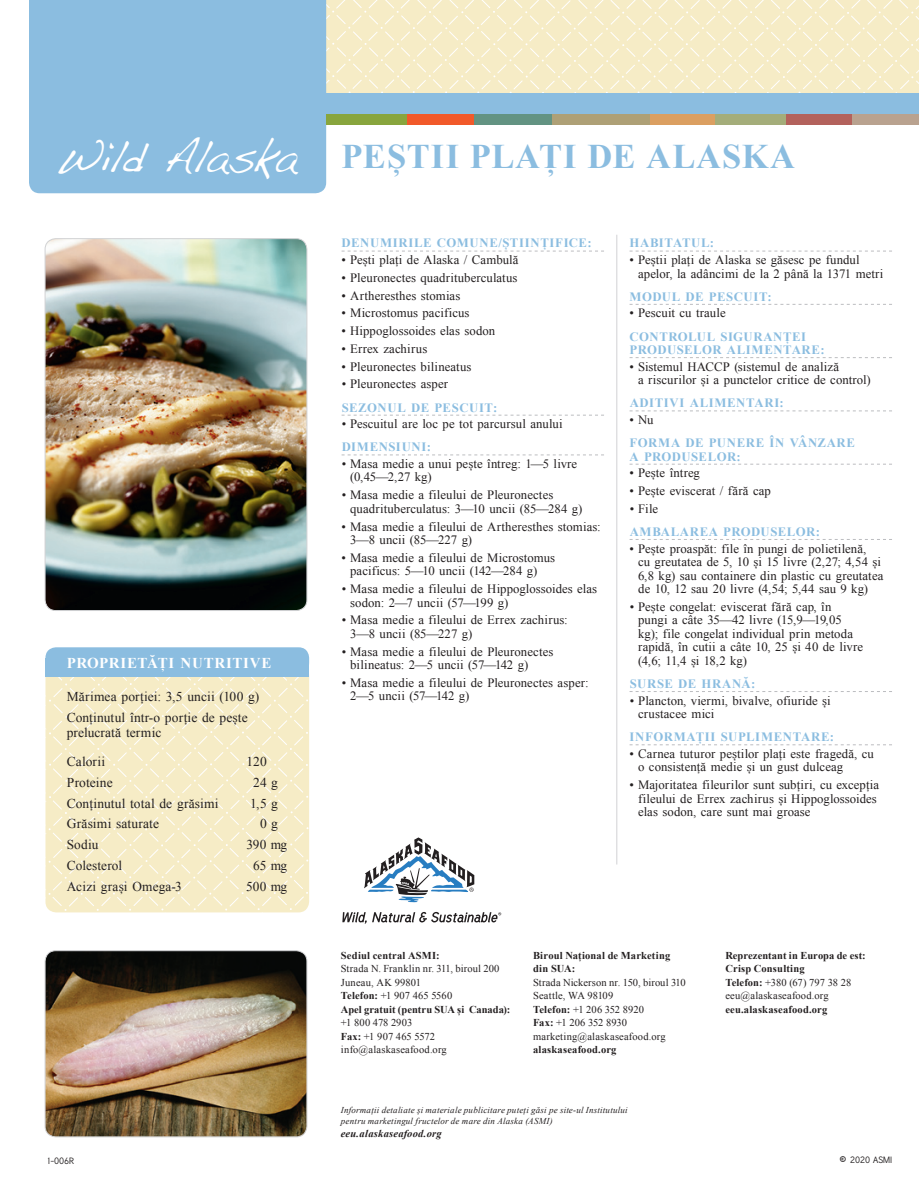
<style>
.page{position:relative;width:919px;height:1191px;background:#fff}
.page>*{position:absolute;margin:0;border:0;box-sizing:border-box;transform-origin:0 0}
.t1{font:39px "Dakota";letter-spacing:-.06em;color:#fff}
.t2{font:700 34.5px "Times New Roman";letter-spacing:.02em;color:#8bbde0}
.t3{font:700 15px "Times New Roman";letter-spacing:.045em;color:#fff}
.t4{font:13.5px/20.9px "Times New Roman";letter-spacing:.01em;color:#231f20}
.t5{font:12.75px/13.5px "Times New Roman";letter-spacing:.005em;color:#231f20}
.t6{font:700 12.75px/13.5px "Times New Roman";letter-spacing:.045em;color:#8bbde0}
.t7{font:10.5px/13.5px "Times New Roman";letter-spacing:.015em;color:#231f20}
.t8{font:700 10.5px/13.5px "Times New Roman";letter-spacing:.015em;color:#231f20}
.t9{font:italic 700 10.5px "Times New Roman";letter-spacing:.02em;color:#231f20}
.t10{font:italic 9px/10.5px "Times New Roman";letter-spacing:.025em;color:#231f20}
.t11{font:9px "Tuffy";color:#231f20}
.s1{font-weight:700}
.s2{font-weight:400}
.s3{font-size:13.5px}
</style>
<div class="page">
<img style="left:45px;top:950px;width:262px;height:186px">
<div style="left:45px;top:950px;width:262px;height:187px;border:1px solid #d1d2d4;border-radius:11px"></div>
<img style="left:45px;top:240px;width:262px;height:370px">
<div style="left:45px;top:238px;width:262px;height:373px;border:1px solid #d1d2d4;border-radius:11px"></div>
<svg style="left:326px;top:0;width:592px;height:93px;background:#f6ecc9"></svg>
<div style="left:313px;top:93px;width:605px;height:21px;background:#8bbde0"></div>
<div style="left:29px;top:0;width:297px;height:193px;background:#8bbde0"></div>
<div style="left:326px;top:114px;width:81px;height:11px;background:#88a53d"></div>
<div style="left:407px;top:114px;width:67px;height:11px;background:#f1592a"></div>
<div style="left:474px;top:114px;width:78px;height:11px;background:#639382"></div>
<div style="left:552px;top:114px;width:98px;height:11px;background:#aea076"></div>
<div style="left:650px;top:114px;width:65px;height:11px;background:#db9f61"></div>
<div style="left:715px;top:114px;width:70px;height:11px;background:#a4ad7a"></div>
<div style="left:785px;top:114px;width:67px;height:11px;background:#b3625c"></div>
<div style="left:852px;top:114px;width:66px;height:11px;background:#b9a28f"></div>
<svg style="left:364px;top:837px;width:110px;height:65px"></svg>
<svg style="left:342px;top:912px;width:159px;height:11px"></svg>
<svg style="left:341px;top:251px;width:263px;height:1px"></svg>
<svg style="left:341px;top:415px;width:263px;height:1px"></svg>
<svg style="left:341px;top:454px;width:263px;height:1px"></svg>
<svg style="left:629px;top:251px;width:262px;height:1px"></svg>
<svg style="left:629px;top:304px;width:262px;height:1px"></svg>
<svg style="left:629px;top:357px;width:262px;height:1px"></svg>
<svg style="left:629px;top:410px;width:262px;height:1px"></svg>
<svg style="left:629px;top:464px;width:262px;height:1px"></svg>
<svg style="left:629px;top:539px;width:262px;height:1px"></svg>
<svg style="left:629px;top:691px;width:262px;height:1px"></svg>
<svg style="left:629px;top:744px;width:262px;height:1px"></svg>
<div style="left:46px;top:906px;width:262px;height:6px;background:#f6ecc6"></div>
<svg style="left:45px;top:677px;width:264px;height:229px;background:#f6edca"></svg>
<svg style="left:81px;top:677px;width:228px;height:185px;background:#f6ecc8"></svg>
<div style="left:45px;top:647px;width:264px;height:26px;background:#8bbde0;border-radius:10px"></div>
<div style="left:45px;top:658px;width:264px;height:19px;background:#8bbde0"></div>
<hr style="left:616px;top:235px;width:1px;height:629px;background:#d1d2d4">
<h1 class="t1" style="left:55px;top:133px;width:244px">Wild Alaska</h1>
<p class="t3" style="left:67px;top:652px;width:206px">PROPRIETĂȚI NUTRITIVE</p>
<p class="t4" style="left:67px;top:685px;width:194px">Mărimea porției: 3,5 uncii (100 g)<br>Conținutul într-o porție de pește</p>
<p class="t4" style="left:67px;top:718px;width:96px;line-height:29px">prelucrată termic<br>Calorii</p>
<p class="t4" style="left:246px;top:751px;width:22px">120</p>
<p class="t4" style="left:67px;top:771px;width:47px">Proteine</p>
<p class="t4" style="left:253px;top:771px;width:26px">24 g</p>
<p class="t4" style="left:67px;top:792px;width:153px">Conținutul total de grăsimi</p>
<p class="t4" style="left:250px;top:792px;width:29px">1,5 g</p>
<p class="t4" style="left:67px;top:813px;width:94px">Grăsimi saturate</p>
<p class="t4" style="left:260px;top:813px;width:19px">0 g</p>
<p class="t4" style="left:67px;top:834px;width:33px">Sodiu</p>
<p class="t4" style="left:246px;top:834px;width:42px">390 mg</p>
<p class="t4" style="left:67px;top:854px;width:57px">Colesterol</p>
<p class="t4" style="left:253px;top:854px;width:35px">65 mg</p>
<p class="t4" style="left:67px;top:875px;width:117px">Acizi grași Omega-3</p>
<p class="t4" style="left:246px;top:875px;width:43px">500 mg</p>
<p class="t11" style="left:46px;top:1154px;width:29px">1-006R</p>
<h2 class="t2" style="left:341px;top:132px;width:455px">PEȘTII PLAȚI DE ALASKA</h2>
<p class="t6" style="left:341px;top:236px;width:251px">DENUMIRILE COMUNE/ȘTIINȚIFICE:</p>
<p class="t5" style="left:341px;top:253px;width:178px">• Pești plați de Alaska / Cambulă</p>
<p class="t5" style="left:341px;top:271px;width:177px">• Pleuronectes quadrituberculatus</p>
<p class="t5" style="left:341px;top:288px;width:120px">• Artheresthes stomias</p>
<p class="t5" style="left:341px;top:306px;width:129px">• Microstomus pacificus</p>
<p class="t5" style="left:341px;top:324px;width:155px">• Hippoglossoides elas sodon</p>
<p class="t5" style="left:341px;top:342px;width:87px">• Errex zachirus</p>
<p class="t5" style="left:341px;top:359px;width:131px">• Pleuronectes bilineatus</p>
<p class="t5" style="left:341px;top:377px;width:108px">• Pleuronectes asper</p>
<p class="t6" style="left:341px;top:400px;width:157px">SEZONUL DE PESCUIT:</p>
<p class="t5" style="left:341px;top:417px;width:222px">• Pescuitul are loc pe tot parcursul anului</p>
<p class="t6" style="left:341px;top:440px;width:91px">DIMENSIUNI:</p>
<p class="t5" style="left:350px;top:457px;width:228px;text-indent:-9px">• Masa medie a unui pește întreg: 1—5 livre (0,45—2,27 kg)</p>
<p class="t5" style="left:350px;top:488px;width:233px;text-indent:-9px">• Masa medie a fileului de Pleuronectes quadrituberculatus: 3—10 uncii (85—284 g)</p>
<p class="t5" style="left:350px;top:519px;width:252px;text-indent:-9px">• Masa medie a fileului de Artheresthes stomias:<br>3—8 uncii (85—227 g)</p>
<p class="t5" style="left:350px;top:550px;width:206px;text-indent:-9px">• Masa medie a fileului de Microstomus pacificus: 5—10 uncii (142—284 g)</p>
<p class="t5" style="left:350px;top:582px;width:248px;text-indent:-9px">• Masa medie a fileului de Hippoglossoides elas sodon: 2—7 uncii (57—199 g)</p>
<p class="t5" style="left:350px;top:613px;width:219px;text-indent:-9px">• Masa medie a fileului de Errex zachirus:<br>3—8 uncii (85—227 g)</p>
<p class="t5" style="left:350px;top:644px;width:204px;text-indent:-9px">• Masa medie a fileului de Pleuronectes bilineatus: 2—5 uncii (57—142 g)</p>
<p class="t5" style="left:350px;top:675px;width:240px;text-indent:-8px">• Masa medie a fileului de Pleuronectes asper:<br>2—5 uncii (57—142 g)</p>
<p class="t6" style="left:629px;top:236px;width:86px">HABITATUL:</p>
<p class="t5" style="left:638px;top:253px;width:247px;text-indent:-9px">• Peștii plați de Alaska se găsesc pe fundul apelor, la adâncimi de la 2 până la 1371 metri</p>
<p class="t6" style="left:629px;top:289px;width:144px">MODUL DE PESCUIT:</p>
<p class="t5" style="left:629px;top:306px;width:98px">• Pescuit cu traule</p>
<p class="t6" style="left:629px;top:329px;width:196px">CONTROLUL SIGURANȚEI<br>PRODUSELOR ALIMENTARE:</p>
<p class="t5" style="left:638px;top:359px;width:234px;text-indent:-9px">• Sistemul HACCP (sistemul de analiză<br>a riscurilor și a punctelor critice de control)</p>
<p class="t6" style="left:629px;top:396px;width:156px">ADITIVI ALIMENTARI:</p>
<p class="t5" style="left:629px;top:413px;width:25px">• Nu</p>
<p class="t6" style="left:629px;top:436px;width:227px">FORMA DE PUNERE ÎN VÂNZARE<br>A PRODUSELOR:</p>
<p class="t5" style="left:629px;top:466px;width:72px">• Pește întreg</p>
<p class="t5" style="left:629px;top:484px;width:143px">• Pește eviscerat / fără cap</p>
<p class="t5" style="left:629px;top:501px;width:30px">• File</p>
<p class="t6" style="left:629px;top:524px;width:192px">AMBALAREA PRODUSELOR:</p>
<p class="t5" style="left:638px;top:541px;width:247px;text-indent:-8px">• Pește proaspăt: file în pungi de polietilenă,<br>cu greutatea de 5, 10 și 15 livre (2,27; 4,54 și 6,8 kg) sau containere din plastic cu greutatea de 10, 12 sau 20 livre (4,54; 5,44 sau 9 kg)</p>
<p class="t5" style="left:638px;top:599px;width:226px;text-indent:-9px">• Pește congelat: eviscerat fără cap, în pungi a câte 35—42 livre (15,9—19,05 kg); file congelat individual prin metoda rapidă, în cutii a câte 10, 25 și 40 de livre (4,6; 11,4 și 18,2 kg)</p>
<p class="t6" style="left:629px;top:676px;width:127px">SURSE DE HRANĂ:</p>
<p class="t5" style="left:638px;top:693px;width:194px;text-indent:-8px">• Plancton, viermi, bivalve, ofiuride și crustacee mici</p>
<p class="t6" style="left:629px;top:730px;width:206px">INFORMAȚII SUPLIMENTARE:</p>
<p class="t5" style="left:638px;top:746px;width:237px;text-indent:-9px">• Carnea tuturor peștilor plați este fragedă, cu o consistență medie și un gust dulceag</p>
<p class="t5" style="left:638px;top:778px;width:242px;text-indent:-9px">• Majoritatea fileurilor sunt subțiri, cu excepția fileului de Errex zachirus și Hippoglossoides elas sodon, care sunt mai groase</p>
<p class="t8" style="left:341px;top:948px;width:100px">Sediul central ASMI:</p>
<p class="t7" style="left:341px;top:961px;width:171px">Strada N. Franklin nr. 311, biroul 200<br>Juneau, AK 99801<br><span class="s1">Telefon:</span> +1 907 465 5560<br><span class="s1">Apel gratuit (pentru SUA și Canada):</span></p>
<p class="t7" style="left:341px;top:1015px;width:107px">+1 800 478 2903<br><span class="s1">Fax:</span> +1 907 465 5572 info@alaskaseafood.org</p>
<p class="t8" style="left:533px;top:948px;width:139px">Biroul Național de Marketing din SUA:</p>
<p class="t7" style="left:533px;top:975px;width:154px">Strada Nickerson nr. 150, biroul 310<br>Seattle, WA 98109<br><span class="s1">Telefon:</span> +1 206 352 8920<br><span class="s1">Fax:</span> +1 206 352 8930 marketing@alaskaseafood.org</p>
<p class="t8" style="left:533px;top:1042px;width:85px">alaskaseafood.org</p>
<p class="t10" style="left:341px;top:1104px;width:288px">Informații detaliate și materiale publicitare puteți găsi pe site-ul Institutului pentru marketingul fructelor de mare din Alaska (ASMI)</p>
<p class="t9" style="left:341px;top:1126px;width:102px">eeu.alaskaseafood.org</p>
<p class="t8" style="left:725px;top:948px;width:142px">Reprezentant in Europa de est:<br>Crisp Consulting<br>Telefon: <span class="s2">+380 (67) 797 38 28 eeu@alaskaseafood.org</span></p>
<p class="t8" style="left:725px;top:1002px;width:103px">eeu.alaskaseafood.org</p>
<p class="t11" style="left:839px;top:1153px;width:54px"><span class="s3">©</span> 2020 ASMI</p>
</div>
